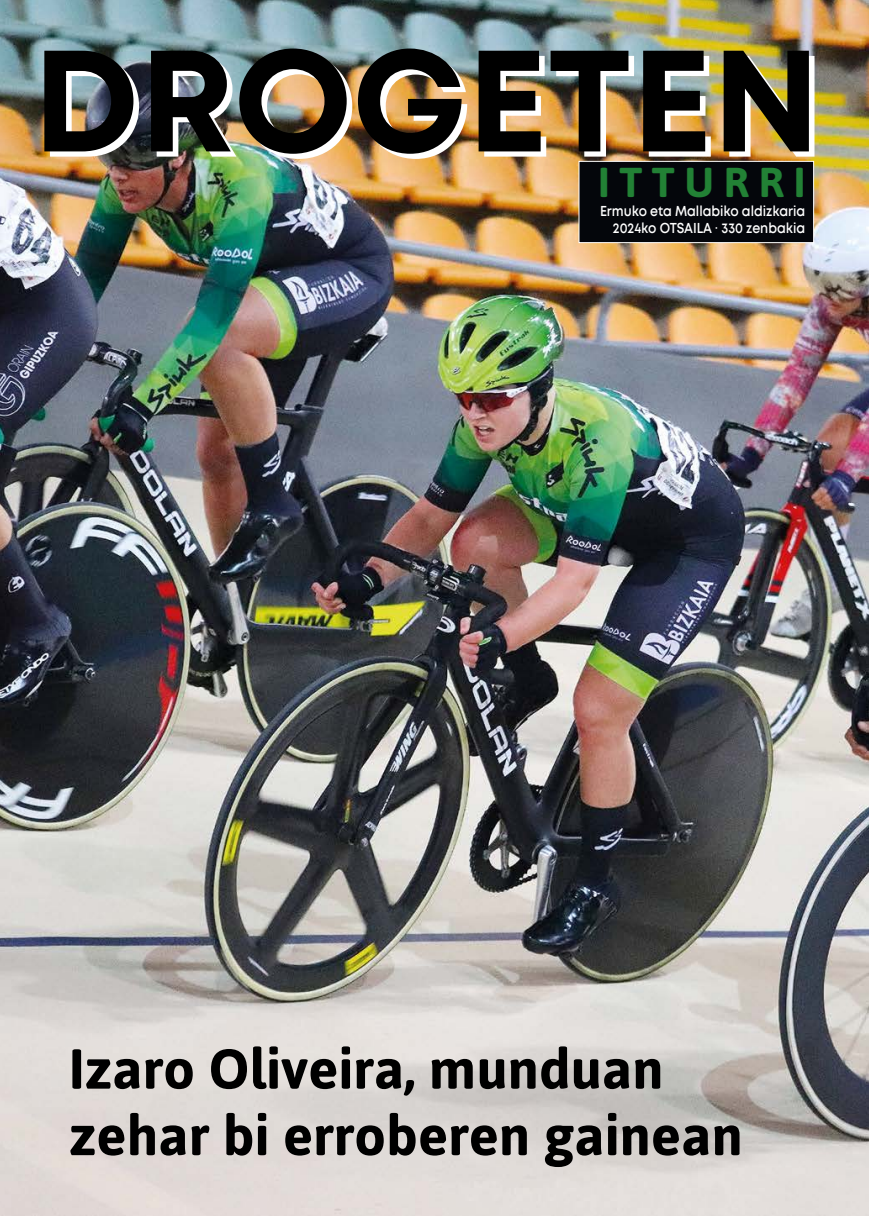
<style>
.page{position:relative;width:869px;height:1216px;background:#fff}
.page>*{position:absolute;margin:0;border:0;box-sizing:border-box;transform-origin:0 0}
.t1{font:700 143.85px "Mont";color:#000}
.t2{font:700 56px/66.5px "Asap";color:#000}
.t3{font:700 41.65px "Asap";letter-spacing:.23em;color:#228135}
.t4{font:600 14px/16.8px "Mont";color:#fff;text-align:right;scale:.9 1}
.s1{font-family:"Asap"}
</style>
<div class="page">
<img style="left:0;top:0;width:868px;height:1215px">
<div style="left:578px;top:161px;width:235px;height:82px;background:#04060b;border:1px solid #fff"></div>
<h1 class="t1" style="left:33px;top:8px;width:788px">DROGETEN</h1>
<h3 class="t3" style="left:598px;top:158px;width:209px">ITTURRI</h3>
<p class="t4" style="left:599px;top:204px;width:229px">Ermuko eta Mallabiko aldizkaria<br>2024ko OTSAILA <span class="s1">·</span> 330 zenbakia</p>
<h2 class="t2" style="left:69px;top:1035px;width:675px">Izaro Oliveira, munduan zehar bi erroberen gainean</h2>
</div>
